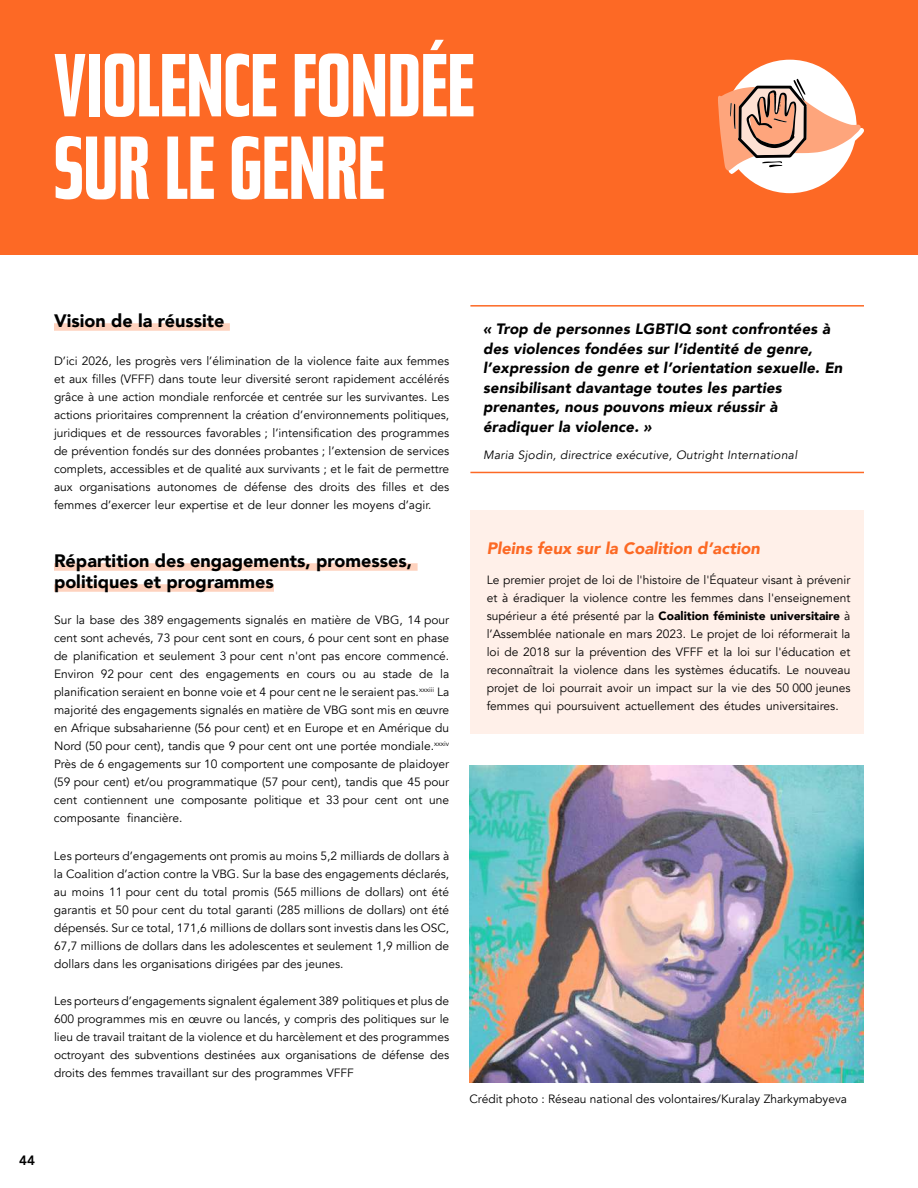
<style>
.page{position:relative;width:918px;height:1188px;background:#fff}
.page>*{position:absolute;margin:0;border:0;box-sizing:border-box;transform-origin:0 0}
.t1{font:700 90px/82.5px "Tasse";color:#fff}
.t2{font:900 18px/21px "Avenir";color:#000101}
.t3{font:italic 900 16.5px "Avenir";color:#fc6924}
.t4{font:italic 900 15px/19.5px "Avenir";letter-spacing:.01em;color:#000}
.t5{font:800 13.5px "Avenir";color:#000}
.t6{font:12px/18px "Avenir";color:#000101;text-align:justify}
.t7{font:12px/18px "Avenir";color:#000;text-align:justify}
.t8{font:italic 12px "Avenir";letter-spacing:.02em;color:#000}
.s1{font-weight:900}
</style>
<div class="page">
<div style="left:470px;top:510px;width:394px;height:223px;background:#fff0e9"></div>
<div style="left:0;top:0;width:918px;height:254px;background:#fd6925"></div>
<div style="left:723px;top:60px;width:134px;height:133px;background:#fff;border-radius:50%"></div>
<svg style="left:718px;top:79px;width:146px;height:95px"></svg>
<div style="left:54px;top:323px;width:176px;height:8px;background:#fed2be"></div>
<div style="left:54px;top:563px;width:364px;height:8px;background:#fed2be"></div>
<div style="left:54px;top:584px;width:220px;height:8px;background:#fed2be"></div>
<hr style="left:470px;top:305px;width:394px;height:2px;background:#fd6925">
<hr style="left:470px;top:472px;width:394px;height:1px;background:#fd6925">
<img style="left:469px;top:766px;width:395px;height:317px">
<h1 class="t1" style="left:54px;top:45px;width:422px">VIOLENCE FONDÉE<br>SUR LE GENRE</h1>
<h2 class="t2" style="left:54px;top:310px;width:172px">Vision de la réussite</h2>
<p class="t6" style="left:54px;top:352px;width:397px">D’ici 2026, les progrès vers l’élimination de la violence faite aux femmes et aux filles (VFFF) dans toute leur diversité seront rapidement accélérés grâce à une action mondiale renforcée et centrée sur les survivantes. Les actions prioritaires comprennent la création d’environnements politiques, juridiques et de ressources favorables ; l’intensification des programmes de prévention fondés sur des données probantes ; l’extension de services complets, accessibles et de qualité aux survivants ; et le fait de permettre aux organisations autonomes de défense des droits des filles et des femmes d’exercer leur expertise et de leur donner les moyens d’agir.</p>
<h2 class="t2" style="left:54px;top:550px;width:360px">Répartition des engagements, promesses, politiques et programmes</h2>
<p class="t6" style="left:54px;top:611px;width:397px">Sur la base des 389 engagements signalés en matière de VBG, 14 pour cent sont achevés, 73 pour cent sont en cours, 6 pour cent sont en phase de planification et seulement 3 pour cent n'ont pas encore commencé.<br>Environ 92 pour cent des engagements en cours ou au stade de la planification seraient en bonne voie et 4 pour cent ne le seraient pas.<sup>xxxiii</sup> La majorité des engagements signalés en matière de VBG sont mis en œuvre en Afrique subsaharienne (56 pour cent) et en Europe et en Amérique du Nord (50 pour cent), tandis que 9 pour cent ont une portée mondiale.<sup>xxxiv </sup>Près de 6 engagements sur 10 comportent une composante de plaidoyer (59 pour cent) et/ou programmatique (57 pour cent), tandis que 45 pour cent contiennent une composante politique et 33 pour cent ont une composante financière.</p>
<p class="t6" style="left:54px;top:847px;width:397px">Les porteurs d’engagements ont promis au moins 5,2 milliards de dollars à la Coalition d’action contre la VBG. Sur la base des engagements déclarés, au moins 11 pour cent du total promis (565 millions de dollars) ont été garantis et 50 pour cent du total garanti (285 millions de dollars) ont été dépensés. Sur ce total, 171,6 millions de dollars sont investis dans les OSC, 67,7 millions de dollars dans les adolescentes et seulement 1,9 million de dollars dans les organisations dirigées par des jeunes.</p>
<p class="t6" style="left:54px;top:992px;width:397px">Les porteurs d’engagements signalent également 389 politiques et plus de 600 programmes mis en œuvre ou lancés, y compris des politiques sur le lieu de travail traitant de la violence et du harcèlement et des programmes octroyant des subventions destinées aux organisations de défense des droits des femmes travaillant sur des programmes VFFF</p>
<p class="t5" style="left:19px;top:1150px;width:17px">44</p>
<p class="t4" style="left:483px;top:319px;width:361px">« Trop de personnes LGBTIQ sont confrontées à des violences fondées sur l’identité de genre, l’expression de genre et l’orientation sexuelle. En sensibilisant davantage toutes les parties prenantes, nous pouvons mieux réussir à éradiquer la violence. »</p>
<p class="t8" style="left:483px;top:448px;width:316px">Maria Sjodin, directrice exécutive, Outright International</p>
<h3 class="t3" style="left:487px;top:534px;width:275px">Pleins feux sur la Coalition d’action</h3>
<p class="t7" style="left:487px;top:571px;width:365px">Le premier projet de loi de l'histoire de l'Équateur visant à prévenir et à éradiquer la violence contre les femmes dans l'enseignement supérieur a été présenté par la <span class="s1">Coalition féministe universitaire</span> à l’Assemblée nationale en mars 2023. Le projet de loi réformerait la loi de 2018 sur la prévention des VFFF et la loi sur l'éducation et reconnaîtrait la violence dans les systèmes éducatifs. Le nouveau projet de loi pourrait avoir un impact sur la vie des 50 000 jeunes femmes qui poursuivent actuellement des études universitaires.</p>
<p class="t7" style="left:470px;top:1090px;width:379px">Crédit photo : Réseau national des volontaires/Kuralay Zharkymabyeva</p>
</div>
